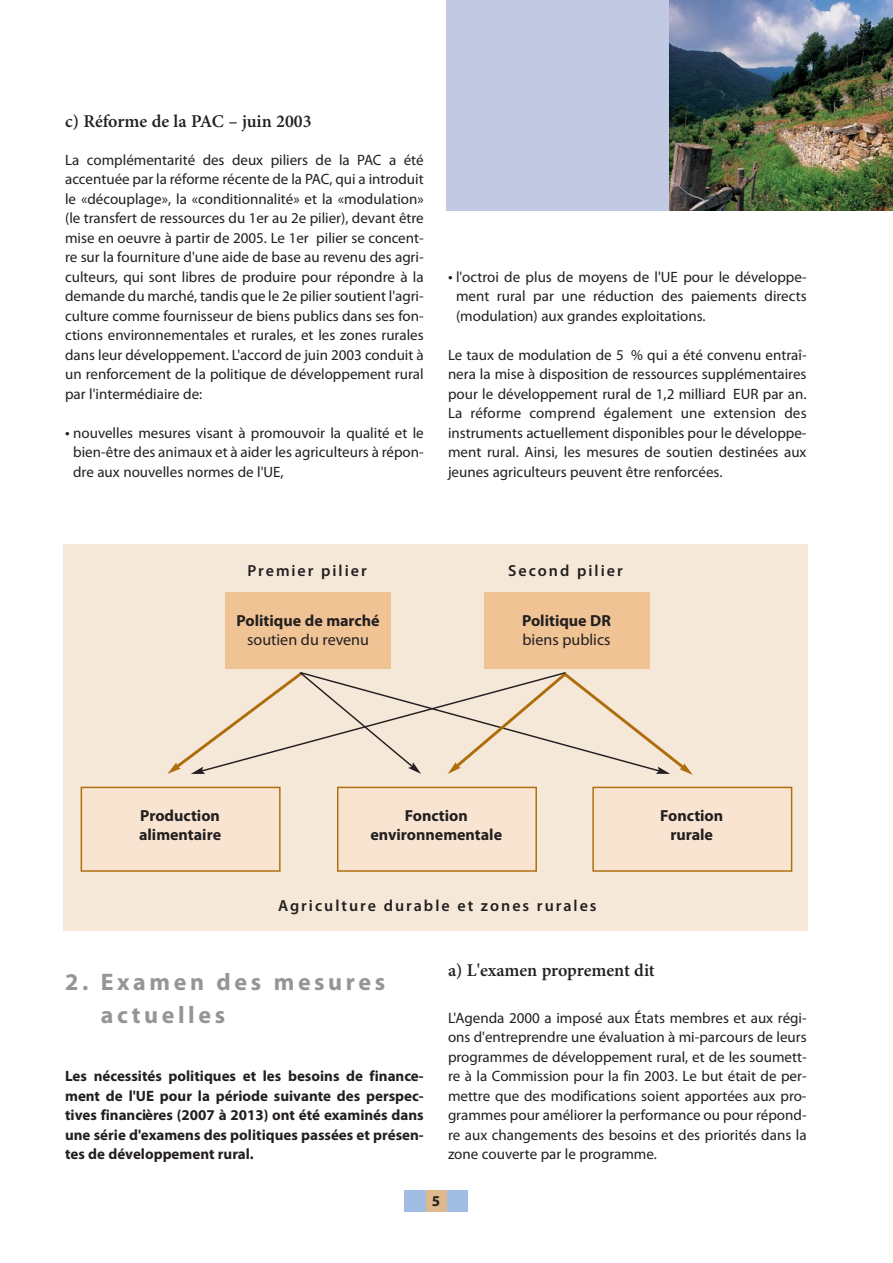
<style>
.page{position:relative;width:893px;height:1263px;background:#fff}
.page>*{position:absolute;margin:0;border:0;box-sizing:border-box;transform-origin:0 0}
.t1{font:700 24px/33px "Myriad Pro";letter-spacing:.15em;color:#939598}
.t2{font:600 18px "Minion Pro";color:#231f20}
.t3{font:700 16.05px/18.9px "Myriad Pro";color:#231f20;text-align:center}
.t4{font:600 16.05px "Myriad Pro";letter-spacing:.125em;color:#231f20}
.t5{font:16.05px "Myriad Pro";color:#231f20}
.t6{font:15px/19.5px "Myriad Pro";color:#231f20;text-align:justify}
.t7{font:700 15px/19.5px "Myriad Pro";color:#231f20;text-align:justify}
.s1{font-size:16.5px}
</style>
<div class="page">
<div style="left:64px;top:544px;width:744px;height:387px;background:#f5e8d9"></div>
<div style="left:446px;top:1191px;width:22px;height:21px;background:#a2bde3"></div>
<div style="left:425px;top:1191px;width:21px;height:21px;background:#ddb98d"></div>
<div style="left:404px;top:1191px;width:21px;height:21px;background:#a2bde3"></div>
<div style="left:446px;top:0;width:223px;height:211px;background:#c2c9e3"></div>
<img style="left:669px;top:0;width:223px;height:211px">
<svg style="left:167px;top:672px;width:525px;height:103px"></svg>
<div style="left:81px;top:787px;width:199px;height:84px;background:#f8e4d0"></div>
<div style="left:81px;top:787px;width:199px;height:85px;border:1px solid #ae6d0c"></div>
<div style="left:225px;top:592px;width:166px;height:76px;background:#f0c395"></div>
<div style="left:484px;top:592px;width:165px;height:76px;background:#f0c395"></div>
<div style="left:338px;top:787px;width:198px;height:84px;background:#f8e4d0"></div>
<div style="left:337px;top:787px;width:200px;height:85px;border:1px solid #ae6d0c"></div>
<div style="left:593px;top:787px;width:198px;height:84px;background:#f8e4d0"></div>
<div style="left:592px;top:787px;width:200px;height:85px;border:1px solid #ae6d0c"></div>
<p class="t2" style="left:65px;top:114px;width:248px">c) Réforme de la PAC – juin 2003</p>
<p class="t6" style="left:65px;top:152px;width:360px">La complémentarité des deux piliers de la PAC a été accentuée par la réforme récente de la PAC, qui a introduit le «découplage», la «conditionnalité» et la «modulation» (le transfert de ressources du 1er au 2e pilier), devant être mise en oeuvre à partir de 2005. Le 1er pilier se concent&shy;re sur la fourniture d'une aide de base au revenu des agri&shy;culteurs, qui sont libres de produire pour répondre à la demande du marché, tandis que le 2e pilier soutient l'agri&shy;culture comme fournisseur de biens publics dans ses fon&shy;ctions environnementales et rurales, et les zones rurales dans leur développement. L'accord de juin 2003 conduit à un renforcement de la politique de développement rural par l'intermédiaire de:</p>
<p class="t6" style="left:73px;top:425px;width:352px;text-indent:-8px"><span class="s1">•</span> nouvelles mesures visant à promouvoir la qualité et le bien-être des animaux et à aider les agriculteurs à répon&shy;dre aux nouvelles normes de l'UE,</p>
<p class="t6" style="left:456px;top:269px;width:352px;text-indent:-8px"><span class="s1">•</span> l'octroi de plus de moyens de l'UE pour le développe&shy;ment rural par une réduction des paiements directs (modulation) aux grandes exploitations.</p>
<p class="t6" style="left:448px;top:347px;width:360px">Le taux de modulation de 5 % qui a été convenu entraî&shy;nera la mise à disposition de ressources supplémentaires pour le développement rural de 1,2 milliard EUR par an.<br>La réforme comprend également une extension des instruments actuellement disponibles pour le développe&shy;ment rural. Ainsi, les mesures de soutien destinées aux jeunes agriculteurs peuvent être renforcées.</p>
<p class="t4" style="left:247px;top:565px;width:121px">Premier pilier</p>
<p class="t3" style="left:236px;top:613px;width:145px">Politique de marché</p>
<p class="t5" style="left:247px;top:633px;width:123px">soutien du revenu</p>
<p class="t4" style="left:508px;top:565px;width:116px">Second pilier</p>
<p class="t3" style="left:522px;top:613px;width:90px">Politique DR</p>
<p class="t5" style="left:522px;top:633px;width:90px">biens publics</p>
<p class="t3" style="left:139px;top:808px;width:83px;text-align:left">Production alimentaire</p>
<p class="t3" style="left:370px;top:808px;width:133px">Fonction environnementale</p>
<p class="t3" style="left:660px;top:808px;width:65px">Fonction rurale</p>
<p class="t4" style="left:278px;top:899px;width:320px">Agriculture durable et zones rurales</p>
<h1 class="t1" style="left:101px;top:968px;width:286px;text-indent:-36px">2. Examen des mesures actuelles</h1>
<p class="t7" style="left:65px;top:1068px;width:360px">Les nécessités politiques et les besoins de finance&shy;ment de l'UE pour la période suivante des perspec&shy;tives financières (2007 à 2013) ont été examinés dans une série d'examens des politiques passées et présen&shy;tes de développement rural.</p>
<p class="t2" style="left:448px;top:963px;width:208px">a) L'examen proprement dit</p>
<p class="t6" style="left:448px;top:1010px;width:360px">L'Agenda 2000 a imposé aux États membres et aux régi&shy;ons d'entreprendre une évaluation à mi-parcours de leurs programmes de développement rural, et de les soumett&shy;re à la Commission pour la fin 2003. Le but était de per&shy;mettre que des modifications soient apportées aux pro&shy;grammes pour améliorer la performance ou pour répond&shy;re aux changements des besoins et des priorités dans la zone couverte par le programme.</p>
<p class="t7" style="left:431px;top:1192px;width:10px">5</p>
</div>
